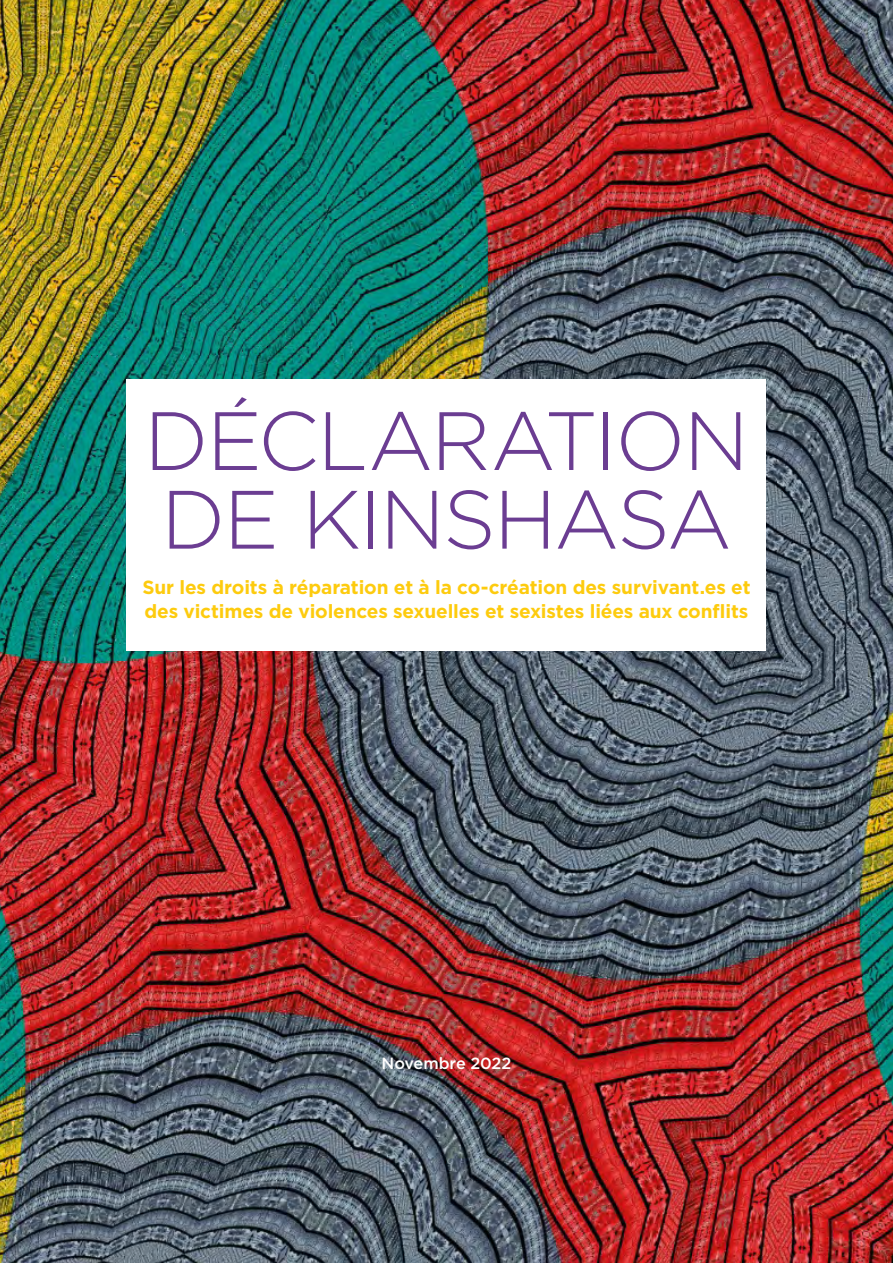
<style>
.page{position:relative;width:893px;height:1263px;background:#fff}
.page>*{position:absolute;margin:0;border:0;box-sizing:border-box;transform-origin:0 0}
.t1{font:300 82.5px/78.6px "Gotham";letter-spacing:-.025em;color:#6b3d92}
.t2{font:700 19.05px/24.8px "Gotham";letter-spacing:-.01em;color:#fdcb0e}
.t3{font:500 16.2px "Gotham";letter-spacing:-.005em;color:#fff}
</style>
<div class="page">
<img style="left:0;top:0;width:893px;height:1263px">
<div style="left:127px;top:379px;width:639px;height:272px;background:#fff"></div>
<h1 class="t1" style="left:144px;top:399px;width:606px">DÉCLARATION<br>DE KINSHASA</h1>
<p class="t2" style="left:142px;top:574px;width:610px">Sur les droits à réparation et à la co-création des survivant.es et des victimes de violences sexuelles et sexistes liées aux conflits</p>
<p class="t3" style="left:382px;top:1053px;width:131px">Novembre 2022</p>
</div>
